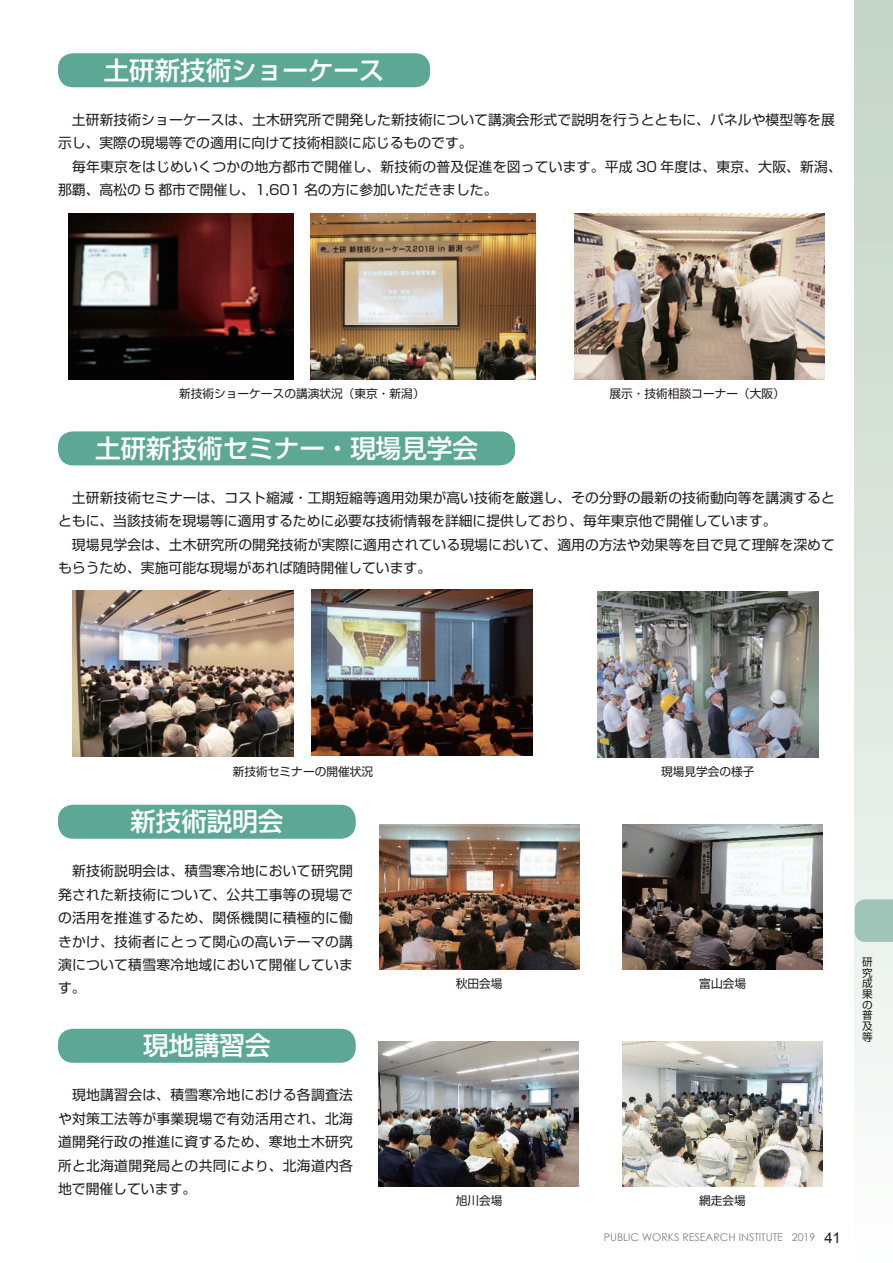
<style>
.page{position:relative;width:893px;height:1263px;background:#fff}
.page>*{position:absolute;margin:0;border:0;box-sizing:border-box;transform-origin:0 0}
.t1{font:500 25.5px "Shin Go Pro";color:#fff}
.t2{font:13.8px/23.4px "Shin Go Pro";letter-spacing:.005em;color:#231f20}
.t3{font:11.7px "Shin Go Pro";color:#231f20}
.t4{font:10.65px "Century Gothic";color:#808285}
.t5{font:10.65px/10.6px "Shin Go Pro";color:#231f20;text-align:justify}
.s1{font-family:"Arial";font-size:14.85px;color:#231f20}
</style>
<div class="page">
<div style="left:855px;top:0;width:38px;height:1263px;background:linear-gradient(to bottom,#c3d3c5,#fcfdfc)"></div>
<div style="left:58px;top:53px;width:372px;height:34px;background:#5ca894;border-radius:15px"></div>
<div style="left:58px;top:1029px;width:298px;height:34px;background:#5ca894;border-radius:15px"></div>
<img style="left:68px;top:213px;width:225px;height:166px">
<img style="left:310px;top:213px;width:226px;height:166px">
<img style="left:574px;top:213px;width:251px;height:166px">
<img style="left:378px;top:1042px;width:200px;height:144px">
<img style="left:622px;top:1042px;width:200px;height:144px">
<div style="left:58px;top:431px;width:457px;height:34px;background:#5ca894;border-radius:15px"></div>
<img style="left:72px;top:591px;width:221px;height:166px">
<img style="left:311px;top:590px;width:222px;height:166px">
<img style="left:597px;top:592px;width:221px;height:166px">
<div style="left:58px;top:805px;width:298px;height:34px;background:#5ca894;border-radius:15px"></div>
<img style="left:379px;top:825px;width:200px;height:144px">
<img style="left:622px;top:825px;width:200px;height:144px">
<div style="left:855px;top:899px;width:38px;height:43px;background:#9ec5b8"></div>
<h1 class="t1" style="left:104px;top:49px;width:282px">土研新技術ショーケース</h1>
<p class="t2" style="left:58px;top:106px;width:785px">　土研新技術ショーケースは、土木研究所で開発した新技術について講演会形式で説明を行うとともに、パネルや模型等を展示し、実際の現場等での適用に向けて技術相談に応じるものです。<br>　毎年東京をはじめいくつかの地方都市で開催し、新技術の普及促進を図っています。平成 30 年度は、東京、大阪、新潟、那覇、高松の 5 都市で開催し、1,601 名の方に参加いただきました。</p>
<p class="t3" style="left:179px;top:384px;width:247px">新技術ショーケースの講演状況（東京・新潟）</p>
<p class="t3" style="left:609px;top:384px;width:177px">展示・技術相談コーナー（大阪）</p>
<h1 class="t1" style="left:95px;top:427px;width:384px">土研新技術セミナー・現場見学会</h1>
<p class="t2" style="left:58px;top:484px;width:778px">　土研新技術セミナーは、コスト縮減・工期短縮等適用効果が高い技術を厳選し、その分野の最新の技術動向等を講演するとともに、当該技術を現場等に適用するために必要な技術情報を詳細に提供しており、毎年東京他で開催しています。<br>　現場見学会は、土木研究所の開発技術が実際に適用されている現場において、適用の方法や効果等を目で見て理解を深めてもらうため、実施可能な現場があれば随時開催しています。</p>
<p class="t3" style="left:233px;top:761px;width:142px">新技術セミナーの開催状況</p>
<p class="t3" style="left:661px;top:761px;width:95px">現場見学会の様子</p>
<h1 class="t1" style="left:130px;top:801px;width:155px">新技術説明会</h1>
<p class="t2" style="left:58px;top:858px;width:296px;text-align:justify">　新技術説明会は、積雪寒冷地において研究開発された新技術について、公共工事等の現場での活用を推進するため、関係機関に積極的に働きかけ、技術者にとって関心の高いテーマの講演について積雪寒冷地域において開催しています。</p>
<p class="t3" style="left:456px;top:974px;width:48px">秋田会場</p>
<p class="t3" style="left:699px;top:974px;width:48px">富山会場</p>
<h1 class="t1" style="left:143px;top:1025px;width:129px">現地講習会</h1>
<p class="t2" style="left:58px;top:1082px;width:296px;text-align:justify">　現地講習会は、積雪寒冷地における各調査法や対策工法等が事業現場で有効活用され、北海道開発行政の推進に資するため、寒地土木研究所と北海道開発局との共同により、北海道内各地で開催しています。</p>
<p class="t3" style="left:456px;top:1191px;width:48px">旭川会場</p>
<p class="t3" style="left:699px;top:1191px;width:48px">網走会場</p>
<p class="t4" style="left:604px;top:1231px;width:239px">PUBLIC WORKS RESEARCH INSTITUTE 2019 <span class="s1">41</span></p>
<p class="t5" style="left:862px;top:955px;width:12px">研究成果の普及等</p>
</div>
